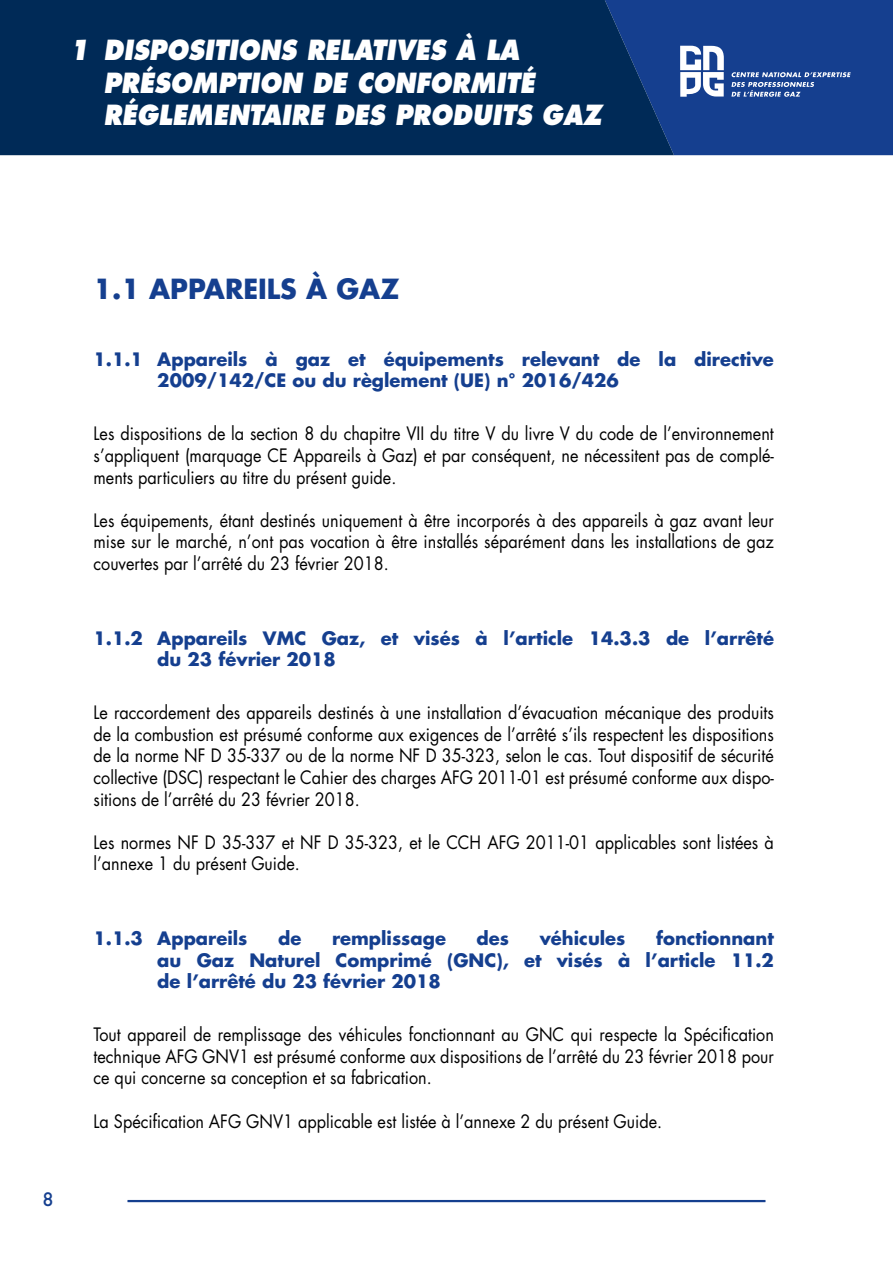
<style>
.page{position:relative;width:893px;height:1263px;background:#fff}
.page>*{position:absolute;margin:0;border:0;box-sizing:border-box;transform-origin:0 0}
.t1{font:italic 800 27px/32.4px "Futura LT";color:#fff;scale:.89 1}
.t2{font:700 27px "Futura LT";color:#153f8f}
.t3{font:18px/21.6px "Futura LT";color:#000;text-align:justify;scale:.9 1}
.t4{font:700 18px/21.6px "Futura LT";color:#153f8f}
.t5{font:500 18px "Futura";color:#153f8f}
</style>
<div class="page">
<hr style="left:128px;top:1200px;width:637px;height:1px;background:#153f8f">
<div style="left:0;top:0;width:605px;height:155px;background:#002a57"></div>
<hr style="left:128px;top:1201px;width:637px;height:1px;background:#153f8f">
<svg style="left:605px;top:0;width:288px;height:155px;background:#1d458d"></svg>
<h1 class="t1" style="left:103px;top:34px;width:561px;text-indent:-34px">1 DISPOSITIONS RELATIVES À LA<br>PRÉSOMPTION DE CONFORMITÉ<br>RÉGLEMENTAIRE DES PRODUITS GAZ</h1>
<p class="t5" style="left:43px;top:1186px;width:13px">8</p>
<h1 class="t2" style="left:94px;top:271px;width:307px">1.1 APPAREILS À GAZ</h1>
<p class="t4" style="left:157px;top:348px;width:618px;text-indent:-64px">1.1.1 Appareils à gaz et équipements relevant de la directive<br>2009/142/CE ou du règlement (UE) n° 2016/426</p>
<p class="t3" style="left:94px;top:423px;width:757px">Les dispositions de la section 8 du chapitre VII du titre V du livre V du code de l’environnement s’appliquent (marquage CE Appareils à Gaz) et par conséquent, ne nécessitent pas de complé&shy;ments particuliers au titre du présent guide.</p>
<p class="t3" style="left:94px;top:509px;width:757px">Les équipements, étant destinés uniquement à être incorporés à des appareils à gaz avant leur mise sur le marché, n’ont pas vocation à être installés séparément dans les installations de gaz couvertes par l’arrêté du 23 février 2018.</p>
<p class="t4" style="left:157px;top:627px;width:618px;text-indent:-64px">1.1.2 Appareils VMC Gaz, et visés à l’article 14.3.3 de l’arrêté du 23 février 2018</p>
<p class="t3" style="left:94px;top:702px;width:757px">Le raccordement des appareils destinés à une installation d’évacuation mécanique des produits de la combustion est présumé conforme aux exigences de l’arrêté s’ils respectent les dispositions de la norme NF D 35-337 ou de la norme NF D 35-323, selon le cas. Tout dispositif de sécurité collective (DSC) respectant le Cahier des charges AFG 2011-01 est présumé conforme aux dispo&shy;sitions de l’arrêté du 23 février 2018.</p>
<p class="t3" style="left:94px;top:831px;width:757px">Les normes NF D 35-337 et NF D 35-323, et le CCH AFG 2011-01 applicables sont listées à l’annexe 1 du présent Guide.</p>
<p class="t4" style="left:157px;top:927px;width:618px;text-align:justify;text-indent:499px">fonctionnant au Gaz Naturel Comprimé (GNC), et visés à l’article 11.2 de l’arrêté du 23 février 2018</p>
<p class="t3" style="left:94px;top:1024px;width:757px">Tout appareil de remplissage des véhicules fonctionnant au GNC qui respecte la Spécification technique AFG GNV1 est présumé conforme aux dispositions de l’arrêté du 23 février 2018 pour ce qui concerne sa conception et sa fabrication.</p>
<p class="t3" style="left:94px;top:1110px;width:633px">La Spécification AFG GNV1 applicable est listée à l’annexe 2 du présent Guide.</p>
<p class="t4" style="left:94px;top:927px;width:155px">1.1.3 Appareils</p>
<p class="t4" style="left:278px;top:927px;width:25px">de</p>
<p class="t4" style="left:332px;top:927px;width:115px">remplissage</p>
<p class="t4" style="left:477px;top:927px;width:34px">des</p>
<p class="t4" style="left:540px;top:927px;width:87px">véhicules</p>
</div>
